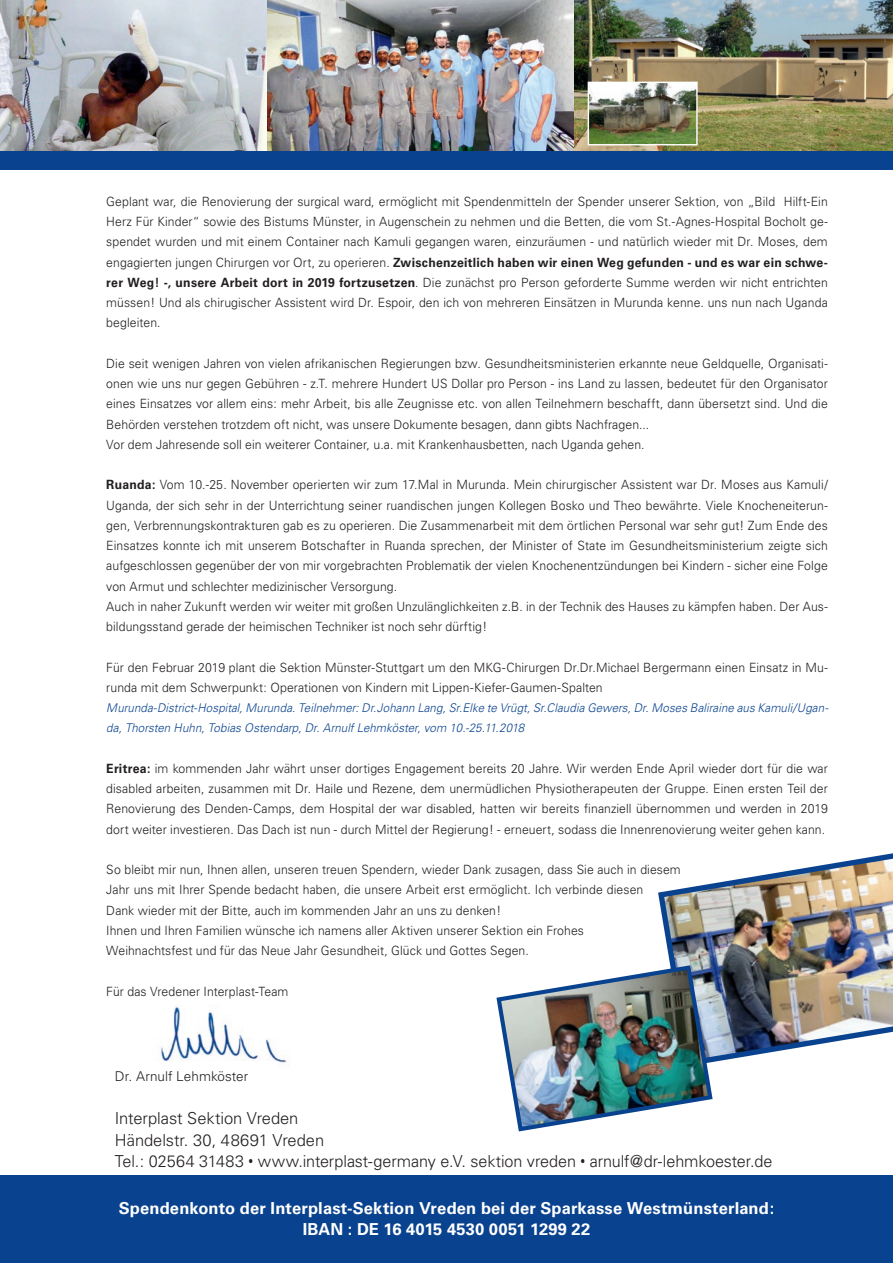
<style>
.page{position:relative;width:893px;height:1263px;background:#fff}
.page>*{position:absolute;margin:0;border:0;box-sizing:border-box;transform-origin:0 0}
.t1{font:300 16.5px/21.5px "Univers CE";letter-spacing:-.005em;color:#231f20}
.t2{font:700 16.5px/21.5px "Univers CE";letter-spacing:.01em;color:#fff;text-align:center}
.t3{font:300 13.5px "Univers CE";letter-spacing:.005em;color:#231f20}
.t4{font:300 12.75px/20.2px "Univers CE";letter-spacing:.005em;color:#231f20;scale:.96 1}
.t5{font:italic 300 12px/20.2px "Univers";letter-spacing:.01em;color:#09428e;scale:.96 1}
.s1{font-weight:700}
.s2{font-family:"Arial Narrow";font-weight:400}
</style>
<div class="page">
<div style="left:0;top:1175px;width:893px;height:88px;background:#09428e"></div>
<img style="left:160px;top:1006px;width:127px;height:57px">
<img style="left:0;top:0;width:268px;height:151px">
<img style="left:268px;top:0;width:625px;height:151px">
<div style="left:0;top:151px;width:893px;height:19px;background:#09428e"></div>
<img style="left:658px;top:853px;width:235px;height:209px">
<img style="left:590px;top:84px;width:106px;height:59px">
<div style="left:588px;top:82px;width:110px;height:63px;border:1px solid #fff"></div>
<img style="left:496px;top:963px;width:219px;height:169px">
<p class="t4" style="left:106px;top:191px;width:753px;text-align:justify">Geplant war, die Renovierung der surgical ward, ermöglicht mit Spendenmitteln der Spender unserer Sektion, von „Bild Hilft-Ein Herz Für Kinder“ sowie des Bistums Münster, in Augenschein zu nehmen und die Betten, die vom St.-Agnes-Hospital Bocholt ge&shy;spendet wurden und mit einem Container nach Kamuli gegangen waren, einzuräumen - und natürlich wieder mit Dr. Moses, dem engagierten jungen Chirurgen vor Ort, zu operieren. <span class="s1">Zwischenzeitlich haben wir einen Weg gefunden - und es war ein schwe&shy;rer Weg! -, unsere Arbeit dort in 2019 fortzusetzen</span>. Die zunächst pro Person geforderte Summe werden wir nicht entrichten müssen! Und als chirugischer Assistent wird Dr. Espoir, den ich von mehreren Einsätzen in Murunda kenne. uns nun nach Uganda begleiten.</p>
<p class="t4" style="left:106px;top:353px;width:753px">Die seit wenigen Jahren von vielen afrikanischen Regierungen bzw. Gesundheitsministerien erkannte neue Geldquelle, Organisati&shy;onen wie uns nur gegen Gebühren - z.T. mehrere Hundert US Dollar pro Person - ins Land zu lassen, bedeutet für den Organisator eines Einsatzes vor allem eins: mehr Arbeit, bis alle Zeugnisse etc. von allen Teilnehmern beschafft, dann übersetzt sind. Und die Behörden verstehen trotzdem oft nicht, was unsere Dokumente besagen, dann gibts Nachfragen...<br>Vor dem Jahresende soll ein weiterer Container, u.a. mit Krankenhausbetten, nach Uganda gehen.</p>
<p class="t4" style="left:106px;top:475px;width:753px"><span class="s1">Ruanda:</span> Vom 10.-25. November operierten wir zum 17.Mal in Murunda. Mein chirurgischer Assistent war Dr. Moses aus Kamuli/ Uganda, der sich sehr in der Unterrichtung seiner ruandischen jungen Kollegen Bosko und Theo bewährte. Viele Knocheneiterun&shy;gen, Verbrennungskontrakturen gab es zu operieren. Die Zusammenarbeit mit dem örtlichen Personal war sehr gut! Zum Ende des Einsatzes konnte ich mit unserem Botschafter in Ruanda sprechen, der Minister of State im Gesundheitsministerium zeigte sich aufgeschlossen gegenüber der von mir vorgebrachten Problematik der vielen Knochenentzündungen bei Kindern - sicher eine Folge von Armut und schlechter medizinischer Versorgung.<br>Auch in naher Zukunft werden wir weiter mit großen Unzulänglichkeiten z.B. in der Technik des Hauses zu kämpfen haben. Der Aus&shy;bildungsstand gerade der heimischen Techniker ist noch sehr dürftig!</p>
<p class="t4" style="left:106px;top:657px;width:753px">Für den Februar 2019 plant die Sektion Münster-Stuttgart um den MKG-Chirurgen Dr.Dr.Michael Bergermann einen Einsatz in Mu&shy;runda mit dem Schwerpunkt: Operationen von Kindern mit Lippen-Kiefer-Gaumen-Spalten</p>
<p class="t5" style="left:106px;top:698px;width:754px">Murunda-District-Hospital, Murunda. Teilnehmer: Dr.Johann Lang, Sr.Elke te Vrügt, Sr.Claudia Gewers, Dr. Moses Baliraine aus Kamuli/Ugan&shy;da, Thorsten Huhn, Tobias Ostendarp, Dr. Arnulf Lehmköster, vom 10.-25.11.2018</p>
<p class="t4" style="left:106px;top:758px;width:753px;text-align:justify"><span class="s1">Eritrea:</span> im kommenden Jahr währt unser dortiges Engagement bereits 20 Jahre. Wir werden Ende April wieder dort für die war disabled arbeiten, zusammen mit Dr. Haile und Rezene, dem unermüdlichen Physiotherapeuten der Gruppe. Einen ersten Teil der Renovierung des Denden-Camps, dem Hospital der war disabled, hatten wir bereits finanziell übernommen und werden in 2019 dort weiter investieren. Das Dach ist nun - durch Mittel der Regierung! - erneuert, sodass die Innenrenovierung weiter gehen kann.</p>
<p class="t4" style="left:106px;top:860px;width:600px">So bleibt mir nun, Ihnen allen, unseren treuen Spendern, wieder Dank zusagen, dass Sie auch in diesem Jahr uns mit Ihrer Spende bedacht haben, die unsere Arbeit erst ermöglicht. Ich verbinde diesen<br>Dank wieder mit der Bitte, auch im kommenden Jahr an uns zu denken!<br>Ihnen und Ihren Familien wünsche ich namens aller Aktiven unserer Sektion ein Frohes<br>Weihnachtsfest und für das Neue Jahr Gesundheit, Glück und Gottes Segen.</p>
<p class="t4" style="left:106px;top:981px;width:191px">Für das Vredener Interplast-Team</p>
<p class="t3" style="left:115px;top:1069px;width:135px">Dr. Arnulf Lehmköster</p>
<p class="t1" style="left:115px;top:1108px;width:659px">Interplast Sektion Vreden<br>Händelstr. 30, 48691 Vreden<br>Tel.: 02564 31483 <span class="s2">•</span> www.interplast-germany e.V. sektion vreden <span class="s2">•</span> arnulf@dr-lehmkoester.de</p>
<p class="t2" style="left:119px;top:1198px;width:657px">Spendenkonto der Interplast-Sektion Vreden bei der Sparkasse Westmünsterland:<br>IBAN : DE 16 4015 4530 0051 1299 22</p>
</div>
